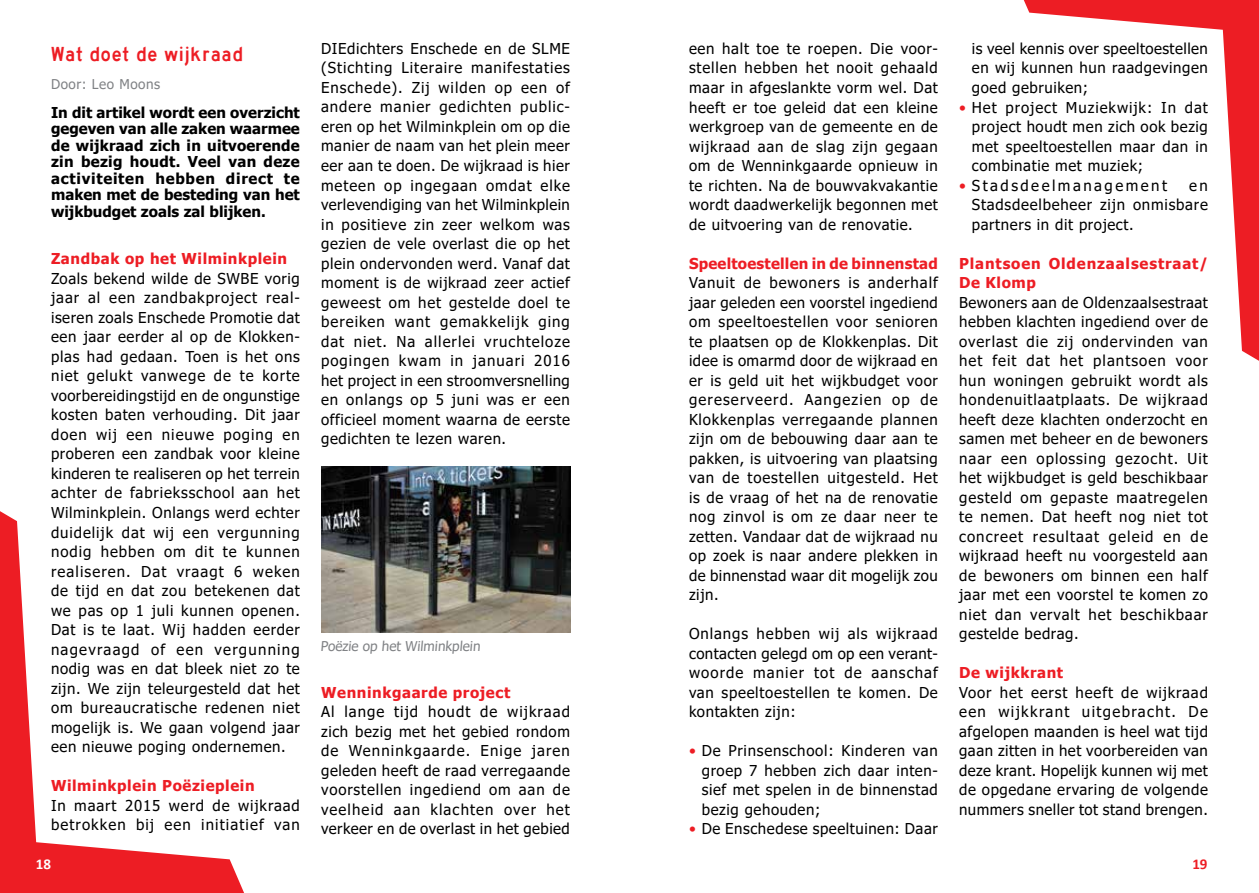
<style>
.page{position:relative;width:1259px;height:893px;background:#fff}
.page>*{position:absolute;margin:0;border:0;box-sizing:border-box;transform-origin:0 0}
.t1{font:21px "Highway Gothic";letter-spacing:.04em;color:#ed1d24}
.t2{font:15px/19.5px "Tahoma";letter-spacing:.04em;color:#000;text-align:justify}
.t3{font:700 15px/16.5px "Tahoma";color:#000;text-align:justify}
.t4{font:700 15px "Tahoma";letter-spacing:.04em;color:#ed1d24}
.t5{font:15px/19.5px "Tahoma";letter-spacing:.07em;color:#000}
.t6{font:700 15px/19.5px "Tahoma";letter-spacing:.06em;color:#ed1d24}
.t7{font:700 15px "Tahoma";letter-spacing:.015em;color:#ed1d24}
.t8{font:15px "Tahoma";letter-spacing:.165em;color:#000}
.t9{font:700 15px "Calibri";color:#fff}
.t10{font:700 15px "Calibri";color:#ed1d24}
.t11{font:13.5px "Tahoma";letter-spacing:.04em;color:#808285}
.s1{color:#ed1d24}
</style>
<div class="page">
<svg style="left:0;top:511px;width:244px;height:382px"></svg>
<svg style="left:1023px;top:0;width:236px;height:361px"></svg>
<img style="left:321px;top:466px;width:249px;height:166px">
<h1 class="t1" style="left:51px;top:43px;width:193px">Wat doet de wijkraad</h1>
<p class="t11" style="left:51px;top:75px;width:111px">Door: Leo Moons</p>
<p class="t3" style="left:51px;top:105px;width:250px">In dit artikel wordt een overzicht gegeven van alle zaken waarmee de wijkraad zich in uitvoerende zin bezig houdt. Veel van deze activiteiten hebben direct te maken met de besteding van het wijkbudget zoals zal blijken.</p>
<p class="t4" style="left:51px;top:248px;width:238px">Zandbak op het Wilminkplein</p>
<p class="t2" style="left:51px;top:270px;width:250px">Zoals bekend wilde de SWBE vorig jaar al een zandbakproject real&shy;iseren zoals Enschede Promotie dat een jaar eerder al op de Klokken&shy;plas had gedaan. Toen is het ons niet gelukt vanwege de te korte voorbereidingstijd en de ongunstige kosten baten verhouding. Dit jaar doen wij een nieuwe poging en proberen een zandbak voor kleine kinderen te realiseren op het terrein achter de fabrieksschool aan het Wilminkplein. Onlangs werd echter duidelijk dat wij een vergunning nodig hebben om dit te kunnen realiseren. Dat vraagt 6 weken de tijd en dat zou betekenen dat we pas op 1 juli kunnen openen.<br>Dat is te laat. Wij hadden eerder nagevraagd of een vergunning nodig was en dat bleek niet zo te zijn. We zijn teleurgesteld dat het om bureaucratische redenen niet mogelijk is. We gaan volgend jaar een nieuwe poging ondernemen.</p>
<p class="t4" style="left:51px;top:775px;width:205px">Wilminkplein Poëzieplein</p>
<p class="t5" style="left:51px;top:796px;width:250px">In maart 2015 werd de wijkraad betrokken bij een initiatief van</p>
<p class="t2" style="left:321px;top:40px;width:250px">DIEdichters Enschede en de SLME (Stichting Literaire manifestaties Enschede). Zij wilden op een of andere manier gedichten public&shy;eren op het Wilminkplein om op die manier de naam van het plein meer eer aan te doen. De wijkraad is hier meteen op ingegaan omdat elke verlevendiging van het Wilminkplein in positieve zin zeer welkom was gezien de vele overlast die op het plein ondervonden werd. Vanaf dat moment is de wijkraad zeer actief geweest om het gestelde doel te bereiken want gemakkelijk ging dat niet. Na allerlei vruchteloze pogingen kwam in januari 2016 het project in een stroomversnelling en onlangs op 5 juni was er een officieel moment waarna de eerste gedichten te lezen waren.</p>
<p class="t11" style="left:320px;top:637px;width:163px">Poëzie op het Wilminkplein</p>
<p class="t4" style="left:321px;top:682px;width:191px">Wenninkgaarde project</p>
<p class="t2" style="left:321px;top:703px;width:250px">Al lange tijd houdt de wijkraad zich bezig met het gebied rondom de Wenninkgaarde. Enige jaren geleden heeft de raad verregaande voorstellen ingediend om aan de veelheid aan klachten over het verkeer en de overlast in het gebied</p>
<p class="t2" style="left:689px;top:40px;width:250px">een halt toe te roepen. Die voor&shy;stellen hebben het nooit gehaald maar in afgeslankte vorm wel. Dat heeft er toe geleid dat een kleine werkgroep van de gemeente en de wijkraad aan de slag zijn gegaan om de Wenninkgaarde opnieuw in te richten. Na de bouwvakvakantie wordt daadwerkelijk begonnen met de uitvoering van de renovatie.</p>
<p class="t7" style="left:689px;top:253px;width:250px">Speeltoestellen in de binnenstad</p>
<p class="t2" style="left:689px;top:274px;width:250px">Vanuit de bewoners is anderhalf jaar geleden een voorstel ingediend om speeltoestellen voor senioren te plaatsen op de Klokkenplas. Dit idee is omarmd door de wijkraad en er is geld uit het wijkbudget voor gereserveerd. Aangezien op de Klokkenplas verregaande plannen zijn om de bebouwing daar aan te pakken, is uitvoering van plaatsing van de toestellen uitgesteld. Het is de vraag of het na de renovatie nog zinvol is om ze daar neer te zetten. Vandaar dat de wijkraad nu op zoek is naar andere plekken in de binnenstad waar dit mogelijk zou zijn.</p>
<p class="t2" style="left:689px;top:625px;width:250px">Onlangs hebben wij als wijkraad contacten gelegd om op een verant&shy;woorde manier tot de aanschaf van speeltoestellen te komen. De kontakten zijn:</p>
<p class="t2" style="left:702px;top:742px;width:238px;text-indent:-13px"><span class="s1">•</span> De Prinsenschool: Kinderen van groep 7 hebben zich daar inten&shy;sief met spelen in de binnenstad bezig gehouden;</p>
<p class="t2" style="left:689px;top:820px;width:250px"><span class="s1">•</span> De Enschedese speeltuinen: Daar</p>
<p class="t2" style="left:972px;top:40px;width:238px">is veel kennis over speeltoestellen en wij kunnen hun raadgevingen goed gebruiken;</p>
<p class="t2" style="left:972px;top:98px;width:237px;text-indent:-13px"><span class="s1">•</span> Het project Muziekwijk: In dat project houdt men zich ook bezig met speeltoestellen maar dan in combinatie met muziek;</p>
<p class="t8" style="left:959px;top:175px;width:209px"><span class="s1">•</span> Stadsdeelmanagement</p>
<p class="t2" style="left:972px;top:176px;width:237px;text-indent:217px">en Stadsdeelbeheer zijn onmisbare partners in dit project.</p>
<p class="t6" style="left:959px;top:254px;width:250px">Plantsoen Oldenzaalsestraat/<br>De Klomp</p>
<p class="t2" style="left:959px;top:293px;width:250px">Bewoners aan de Oldenzaalsestraat hebben klachten ingediend over de overlast die zij ondervinden van het feit dat het plantsoen voor hun woningen gebruikt wordt als hondenuitlaatplaats. De wijkraad heeft deze klachten onderzocht en samen met beheer en de bewoners naar een oplossing gezocht. Uit het wijkbudget is geld beschikbaar gesteld om gepaste maatregelen te nemen. Dat heeft nog niet tot concreet resultaat geleid en de wijkraad heeft nu voorgesteld aan de bewoners om binnen een half jaar met een voorstel te komen zo niet dan vervalt het beschikbaar gestelde bedrag.</p>
<p class="t4" style="left:959px;top:662px;width:106px">De wijkkrant</p>
<p class="t2" style="left:959px;top:683px;width:250px">Voor het eerst heeft de wijkraad een wijkkrant uitgebracht. De afgelopen maanden is heel wat tijd gaan zitten in het voorbereiden van deze krant. Hopelijk kunnen wij met de opgedane ervaring de volgende nummers sneller tot stand brengen.</p>
<p class="t9" style="left:36px;top:853px;width:17px">18</p>
<p class="t10" style="left:1192px;top:853px;width:17px">19</p>
</div>
